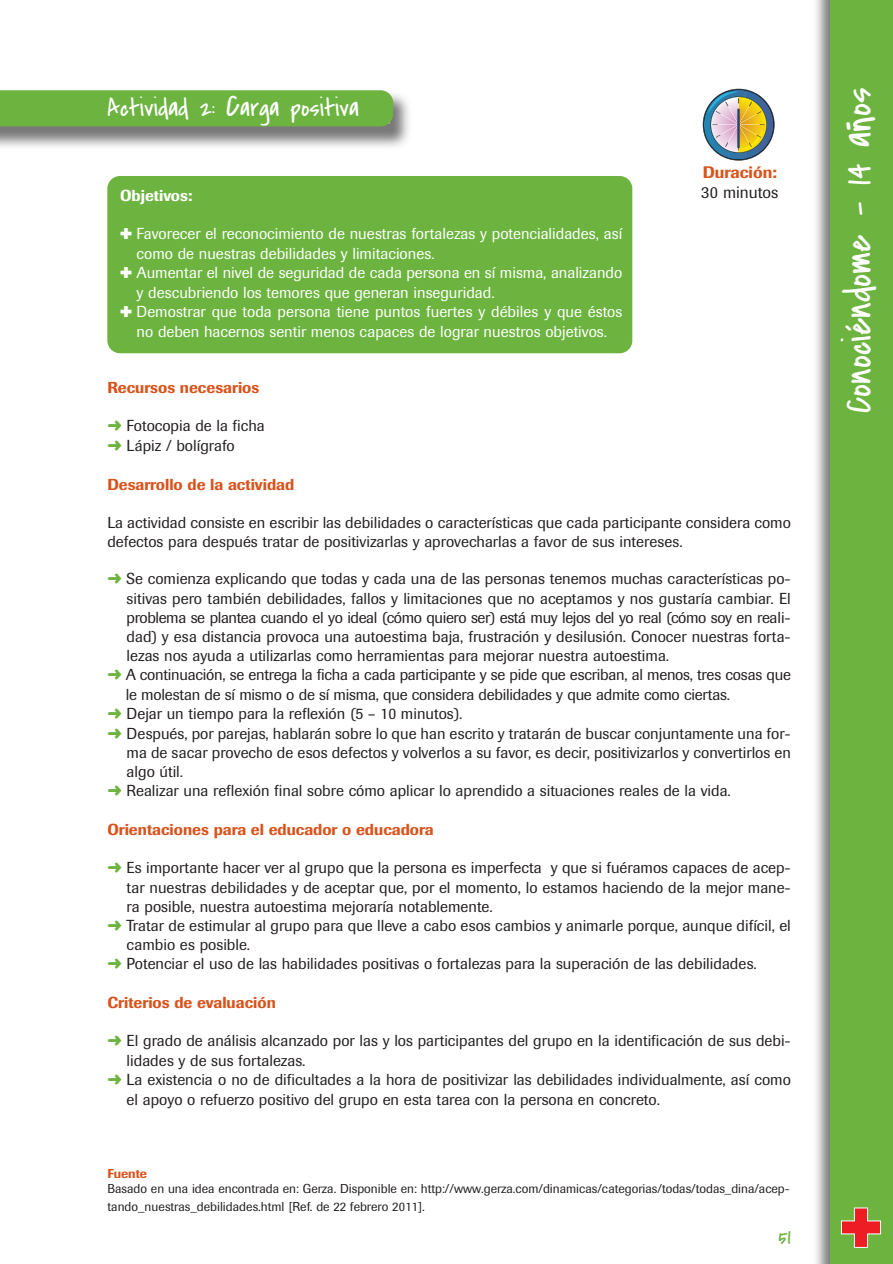
<style>
.page{position:relative;width:893px;height:1264px;background:#fff}
.page>*{position:absolute;margin:0;border:0;box-sizing:border-box;transform-origin:0 0}
.t1{font:39px "Covered By Your Grace";color:#fff}
.t2{font:25.5px "Covered By Your Grace";color:#fff}
.t3{font:22.5px "Covered By Your Grace";color:#6cb43f}
.t4{font:500 16.5px "Imago";color:#d9531c}
.t5{font:16.5px "Imago";color:#231f20}
.t6{font:15.75px/19.8px "Imago";color:#231f20}
.t7{font:15.75px "Imago";color:#fff}
.t8{font:500 15.75px "Imago";color:#d9531c}
.t9{font:15.75px "Imago";letter-spacing:-.025em;color:#231f20}
.t10{font:500 15.75px "Imago";color:#fff}
.t11{font:12.75px/17.4px "Imago";color:#231f20}
.t12{font:500 12.75px "Imago";color:#d9531c}
.s1{font-size:33px}
.s2{color:#6cb43f}
.s3{font-family:"Margarosa";font-size:22.5px}
</style>
<div class="page">
<img style="left:0;top:94px;width:409px;height:53px">
<div style="left:107px;top:176px;width:525px;height:177px;background:#6cb43f;border-radius:13px"></div>
<img style="left:816px;top:0;width:14px;height:1264px">
<div style="left:830px;top:0;width:63px;height:1264px;background:#6cb43f"></div>
<svg style="left:703px;top:89px;width:71px;height:72px"></svg>
<hr style="left:737px;top:123px;width:2px;height:25px;background:#25466b">
<div style="left:0;top:90px;width:393px;height:36px;background:#6cb43f"></div>
<svg style="left:841px;top:1207px;width:40px;height:41px"></svg>
<h2 class="t2" style="left:107px;top:97px;width:253px">Actividad 2: <span class="s1">C</span>arga positiva</h2>
<p class="t10" style="left:120px;top:190px;width:74px">Objetivos:</p>
<p class="t7" style="left:120px;top:228px;width:504px">✚ Favorecer el reconocimiento de nuestras fortalezas y potencialidades, así</p>
<p class="t7" style="left:137px;top:248px;width:300px">como de nuestras debilidades y limitaciones.</p>
<p class="t7" style="left:120px;top:267px;width:504px">✚ Aumentar el nivel de seguridad de cada persona en sí misma, analizando</p>
<p class="t7" style="left:137px;top:286px;width:359px">y descubriendo los temores que generan inseguridad.</p>
<p class="t7" style="left:120px;top:305px;width:504px">✚ Demostrar que toda persona tiene puntos fuertes y débiles y que éstos</p>
<p class="t7" style="left:137px;top:325px;width:472px">no deben hacernos sentir menos capaces de lograr nuestros objetivos.</p>
<p class="t4" style="left:703px;top:166px;width:75px">Duración:</p>
<p class="t5" style="left:701px;top:186px;width:79px">30 minutos</p>
<p class="t8" style="left:107px;top:382px;width:153px">Recursos necesarios</p>
<p class="t6" style="left:107px;top:417px;width:159px"><span class="s2">➜</span> Fotocopia de la ficha <span class="s2">➜</span> Lápiz / bolígrafo</p>
<p class="t8" style="left:107px;top:478px;width:188px">Desarrollo de la actividad</p>
<p class="t6" style="left:107px;top:514px;width:685px;line-height:18.9px">La actividad consiste en escribir las debilidades o características que cada participante considera como defectos para después tratar de positivizarlas y aprovecharlas a favor de sus intereses.</p>
<p class="t6" style="left:107px;top:570px;width:685px"><span class="s2">➜</span> Se comienza explicando que todas y cada una de las personas tenemos muchas características po-</p>
<p class="t6" style="left:127px;top:590px;width:666px">sitivas pero también debilidades, fallos y limitaciones que no aceptamos y nos gustaría cambiar. El</p>
<p class="t9" style="left:127px;top:612px;width:665px">problema se plantea cuando el yo ideal (cómo quiero ser) está muy lejos del yo real (cómo soy en reali-</p>
<p class="t6" style="left:127px;top:628px;width:666px">dad) y esa distancia provoca una autoestima baja, frustración y desilusión. Conocer nuestras forta-</p>
<p class="t6" style="left:127px;top:647px;width:544px">lezas nos ayuda a utilizarlas como herramientas para mejorar nuestra autoestima.</p>
<p class="t6" style="left:107px;top:666px;width:685px"><span class="s2">➜</span> A continuación, se entrega la ficha a cada participante y se pide que escriban, al menos, tres cosas que</p>
<p class="t6" style="left:126px;top:685px;width:606px">le molestan de sí mismo o de sí misma, que considera debilidades y que admite como ciertas.</p>
<p class="t6" style="left:107px;top:704px;width:356px"><span class="s2">➜</span> Dejar un tiempo para la reflexión (5 – 10 minutos).</p>
<p class="t6" style="left:107px;top:724px;width:685px"><span class="s2">➜</span> Después, por parejas, hablarán sobre lo que han escrito y tratarán de buscar conjuntamente una for-</p>
<p class="t6" style="left:127px;top:744px;width:666px">ma de sacar provecho de esos defectos y volverlos a su favor, es decir, positivizarlos y convertirlos en</p>
<p class="t6" style="left:127px;top:763px;width:58px">algo útil.</p>
<p class="t6" style="left:107px;top:782px;width:625px"><span class="s2">➜</span> Realizar una reflexión final sobre cómo aplicar lo aprendido a situaciones reales de la vida.</p>
<p class="t8" style="left:107px;top:823px;width:328px">Orientaciones para el educador o educadora</p>
<p class="t6" style="left:107px;top:858px;width:685px"><span class="s2">➜</span> Es importante hacer ver al grupo que la persona es imperfecta y que si fuéramos capaces de acep-</p>
<p class="t6" style="left:127px;top:878px;width:665px">tar nuestras debilidades y de aceptar que, por el momento, lo estamos haciendo de la mejor mane-</p>
<p class="t6" style="left:127px;top:897px;width:367px">ra posible, nuestra autoestima mejoraría notablemente.</p>
<p class="t6" style="left:107px;top:916px;width:685px"><span class="s2">➜</span> Tratar de estimular al grupo para que lleve a cabo esos cambios y animarle porque, aunque difícil, el</p>
<p class="t6" style="left:127px;top:936px;width:125px">cambio es posible.</p>
<p class="t6" style="left:107px;top:955px;width:651px"><span class="s2">➜</span> Potenciar el uso de las habilidades positivas o fortalezas para la superación de las debilidades.</p>
<p class="t8" style="left:107px;top:996px;width:170px">Criterios de evaluación</p>
<p class="t6" style="left:107px;top:1031px;width:685px"><span class="s2">➜</span> El grado de análisis alcanzado por las y los participantes del grupo en la identificación de sus debi-</p>
<p class="t6" style="left:127px;top:1051px;width:180px">lidades y de sus fortalezas.</p>
<p class="t6" style="left:107px;top:1070px;width:685px"><span class="s2">➜</span> La existencia o no de dificultades a la hora de positivizar las debilidades individualmente, así como</p>
<p class="t6" style="left:127px;top:1090px;width:535px">el apoyo o refuerzo positivo del grupo en esta tarea con la persona en concreto.</p>
<p class="t12" style="left:107px;top:1169px;width:41px">Fuente</p>
<p class="t11" style="left:107px;top:1181px;width:684px">Basado en una idea encontrada en: Gerza. Disponible en: http://www.gerza.com/dinamicas/categorias/todas/todas_dina/acep&shy;tando_nuestras_debilidades.html [Ref. de 22 febrero 2011].</p>
<h3 class="t3" style="left:778px;top:1227px;width:14px">51</h3>
<h1 class="t1" style="left:842px;top:413px;width:327px;rotate:-90deg">Conociéndome - 14 a<span class="s3">ñ</span>os</h1>
</div>
